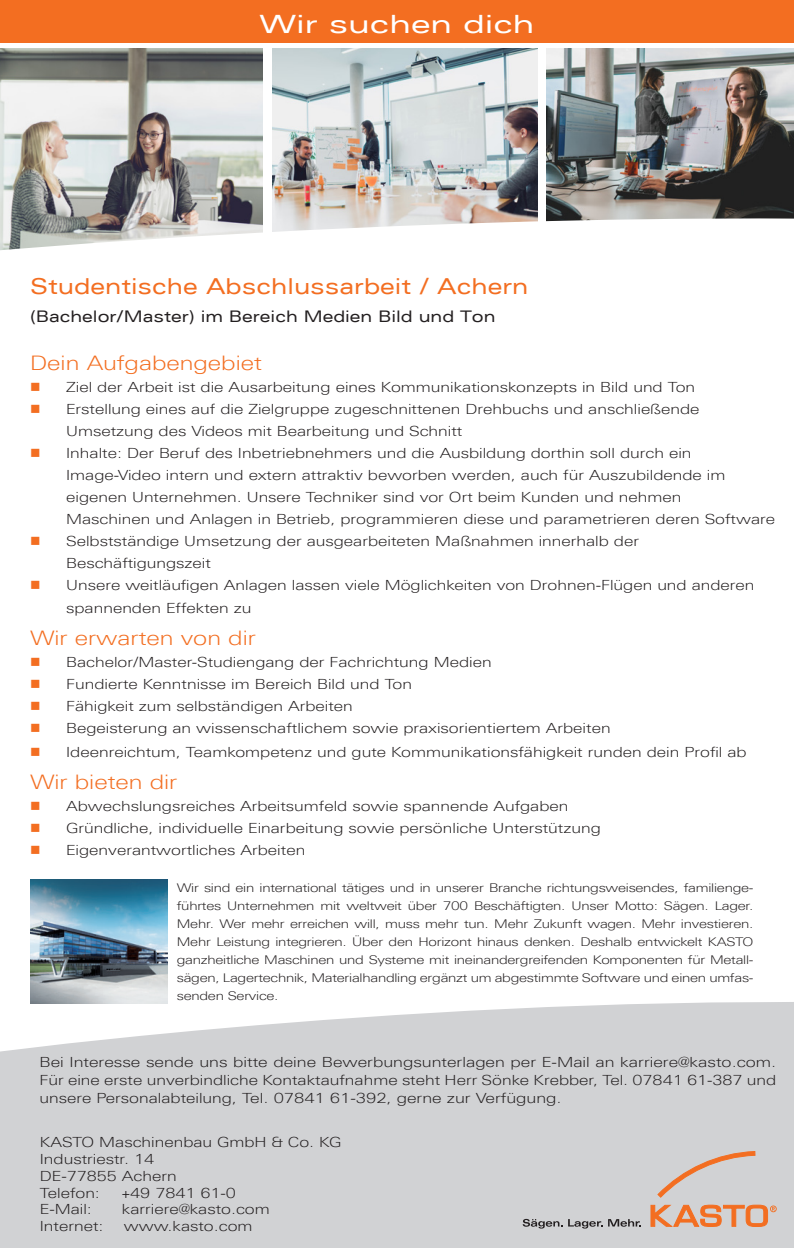
<style>
.page{position:relative;width:794px;height:1248px;background:#fff}
.page>*{position:absolute;margin:0;border:0;box-sizing:border-box;transform-origin:0 0}
.t1{font:expanded 25.2px "Univers";color:#fff;scale:1.16 1}
.t2{font:expanded 22px "Univers";color:#f36e21}
.t3{font:300 20px "Linotype Univers 340 Ex";color:#f36e21}
.t4{font:expanded 16px "Univers";color:#231f20}
.t5{font:300 14px/22px "Linotype Univers 340 Ex";color:#231f20}
.t6{font:300 12px/18px "Linotype Univers 340 Ex";letter-spacing:-.02em;color:#231f20;text-align:justify}
.s1{color:#f36e21}
</style>
<div class="page">
<svg style="left:0;top:1002px;width:794px;height:245px;background:#d4d5d6"></svg>
<img style="left:0;top:48px;width:263px;height:168px">
<svg style="left:657px;top:1151px;width:98px;height:46px;background:#d4c6bf"></svg>
<svg style="left:651px;top:1204px;width:125px;height:22px;background:#dfa686"></svg>
<svg style="left:523px;top:1218px;width:39px;height:10px"></svg>
<svg style="left:568px;top:1218px;width:34px;height:10px"></svg>
<svg style="left:608px;top:1218px;width:33px;height:8px"></svg>
<img style="left:272px;top:48px;width:265px;height:168px">
<img style="left:547px;top:48px;width:247px;height:168px">
<svg style="left:0;top:216px;width:794px;height:35px"></svg>
<div style="left:0;top:0;width:794px;height:43px;background:#f36e21"></div>
<img style="left:30px;top:879px;width:138px;height:124px">
<h1 class="t1" style="left:259px;top:9px;width:239px">Wir suchen dich</h1>
<h2 class="t2" style="left:30px;top:273px;width:500px">Studentische Abschlussarbeit / Achern</h2>
<p class="t4" style="left:30px;top:307px;width:467px">(Bachelor/Master) im Bereich Medien Bild und Ton</p>
<h3 class="t3" style="left:30px;top:351px;width:233px">Dein Aufgabengebiet</h3>
<p class="t5" style="left:30px;top:376px;width:666px"><span class="s1">■</span> Ziel der Arbeit ist die Ausarbeitung eines Kommunikationskonzepts in Bild und Ton</p>
<p class="t5" style="left:66px;top:398px;width:635px;text-indent:-36px"><span class="s1">■</span> Erstellung eines auf die Zielgruppe zugeschnittenen Drehbuchs und anschließende<br>Umsetzung des Videos mit Bearbeitung und Schnitt</p>
<p class="t5" style="left:66px;top:442px;width:710px;text-indent:-36px"><span class="s1">■</span> Inhalte: Der Beruf des Inbetriebnehmers und die Ausbildung dorthin soll durch ein Image-Video intern und extern attraktiv beworben werden, auch für Auszubildende im eigenen Unternehmen. Unsere Techniker sind vor Ort beim Kunden und nehmen<br>Maschinen und Anlagen in Betrieb, programmieren diese und parametrieren deren Software</p>
<p class="t5" style="left:66px;top:530px;width:574px;text-indent:-36px"><span class="s1">■</span> Selbstständige Umsetzung der ausgearbeiteten Maßnahmen innerhalb der<br>Beschäftigungszeit</p>
<p class="t5" style="left:66px;top:574px;width:690px;text-indent:-36px"><span class="s1">■</span> Unsere weitläufigen Anlagen lassen viele Möglichkeiten von Drohnen-Flügen und anderen spannenden Effekten zu</p>
<h3 class="t3" style="left:30px;top:625px;width:227px">Wir erwarten von dir</h3>
<p class="t5" style="left:30px;top:650px;width:463px"><span class="s1">■</span> Bachelor/Master-Studiengang der Fachrichtung Medien</p>
<p class="t5" style="left:30px;top:672px;width:383px"><span class="s1">■</span> Fundierte Kenntnisse im Bereich Bild und Ton</p>
<p class="t5" style="left:30px;top:694px;width:324px"><span class="s1">■</span> Fähigkeit zum selbständigen Arbeiten</p>
<p class="t5" style="left:30px;top:716px;width:582px"><span class="s1">■</span> Begeisterung an wissenschaftlichem sowie praxisorientiertem Arbeiten</p>
<p class="t5" style="left:30px;top:740px;width:718px"><span class="s1">■</span> Ideenreichtum, Teamkompetenz und gute Kommunikationsfähigkeit runden dein Profil ab</p>
<h3 class="t3" style="left:30px;top:769px;width:149px">Wir bieten dir</h3>
<p class="t5" style="left:30px;top:794px;width:540px"><span class="s1">■</span> Abwechslungsreiches Arbeitsumfeld sowie spannende Aufgaben</p>
<p class="t5" style="left:30px;top:816px;width:572px"><span class="s1">■</span> Gründliche, individuelle Einarbeitung sowie persönliche Unterstützung</p>
<p class="t5" style="left:30px;top:838px;width:277px"><span class="s1">■</span> Eigenverantwortliches Arbeiten</p>
<p class="t6" style="left:177px;top:878px;width:578px">Wir sind ein international tätiges und in unserer Branche richtungsweisendes, familienge&shy;führtes Unternehmen mit weltweit über 700 Beschäftigten. Unser Motto: Sägen. Lager.<br>Mehr. Wer mehr erreichen will, muss mehr tun. Mehr Zukunft wagen. Mehr investieren.<br>Mehr Leistung integrieren. Über den Horizont hinaus denken. Deshalb entwickelt KASTO ganzheitliche Maschinen und Systeme mit ineinandergreifenden Komponenten für Metall&shy;sägen, Lagertechnik, Materialhandling ergänzt um abgestimmte Software und einen umfas&shy;senden Service.</p>
<p class="t5" style="left:40px;top:1052px;width:738px;line-height:18px;text-align:justify">Bei Interesse sende uns bitte deine Bewerbungsunterlagen per E-Mail an karriere@kasto.com.<br>Für eine erste unverbindliche Kontaktaufnahme steht Herr Sönke Krebber, Tel. 07841 61-387 und unsere Personalabteilung, Tel. 07841 61-392, gerne zur Verfügung.</p>
<p class="t5" style="left:40px;top:1133px;width:303px;line-height:16.8px">KASTO Maschinenbau GmbH &amp; Co. KG<br>Industriestr. 14<br>DE-77855 Achern<br>Telefon:</p>
<p class="t5" style="left:122px;top:1181px;width:116px">+49 7841 61-0</p>
<p class="t5" style="left:40px;top:1198px;width:54px">E-Mail:</p>
<p class="t5" style="left:122px;top:1198px;width:149px">karriere@kasto.com</p>
<p class="t5" style="left:40px;top:1214px;width:65px">Internet:</p>
<p class="t5" style="left:124px;top:1214px;width:130px">www.kasto.com</p>
</div>
